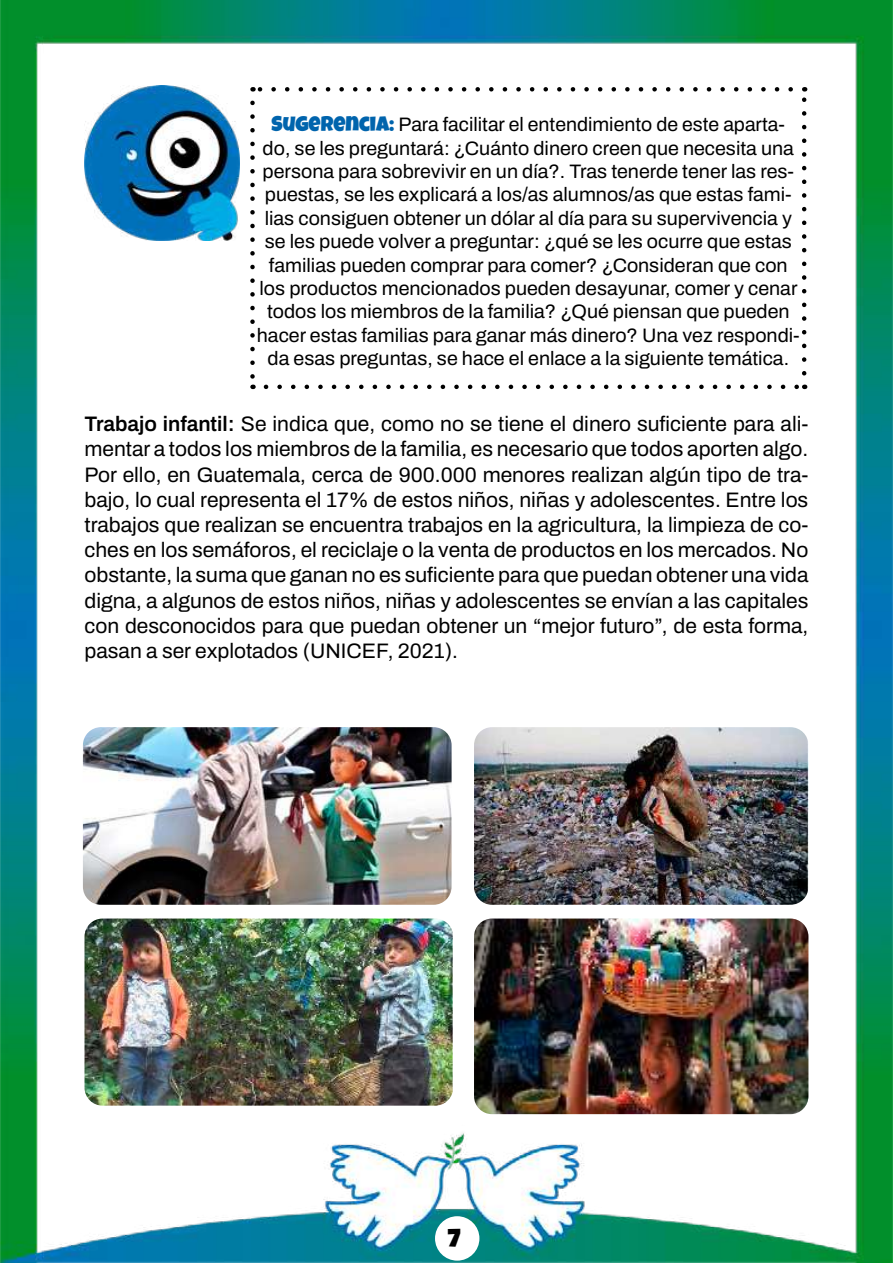
<style>
.page{position:relative;width:893px;height:1263px;background:#fff}
.page>*{position:absolute;margin:0;border:0;box-sizing:border-box;transform-origin:0 0}
.t1{font:25.5px "Luckiest Guy";color:#000}
.t2{font:600 21px/25.2px "Archivo";color:#000;text-align:justify}
.t3{font:600 19.5px/23.4px "Archivo";color:#000;text-align:center}
.s1{font-family:"Luckiest Guy";font-weight:400;font-size:21px;color:#0064ad}
.s2{font-weight:700}
</style>
<div class="page">
<img style="left:0;top:0;width:893px;height:1263px">
<div style="left:435px;top:1216px;width:44px;height:44px;background:#fff;border-radius:50%"></div>
<img style="left:85px;top:85px;width:155px;height:156px">
<img style="left:83px;top:727px;width:369px;height:178px">
<img style="left:474px;top:727px;width:334px;height:178px">
<img style="left:85px;top:918px;width:368px;height:188px">
<img style="left:474px;top:918px;width:334px;height:196px">
<svg style="left:266px;top:385px;width:531px;height:4px"></svg>
<svg style="left:259px;top:87px;width:532px;height:5px"></svg>
<svg style="left:250px;top:103px;width:5px;height:286px"></svg>
<svg style="left:802px;top:87px;width:4px;height:286px"></svg>
<p class="t3" style="left:257px;top:113px;width:544px"><span class="s1">SUGERENCIA:</span> Para facilitar el entendimiento de este aparta&shy;do, se les preguntará: ¿Cuánto dinero creen que necesita una persona para sobrevivir en un día?. Tras tenerde tener las res&shy;puestas, se les explicará a los/as alumnos/as que estas fami&shy;lias consiguen obtener un dólar al día para su supervivencia y se les puede volver a preguntar: ¿qué se les ocurre que estas familias pueden comprar para comer? ¿Consideran que con los productos mencionados pueden desayunar, comer y cenar todos los miembros de la familia? ¿Qué piensan que pueden hacer estas familias para ganar más dinero? Una vez respondi&shy;da esas preguntas, se hace el enlace a la siguiente temática.</p>
<p class="t2" style="left:85px;top:411px;width:725px"><span class="s2">Trabajo infantil:</span> Se indica que, como no se tiene el dinero suficiente para ali&shy;mentar a todos los miembros de la familia, es necesario que todos aporten algo.<br>Por ello, en Guatemala, cerca de 900.000 menores realizan algún tipo de tra&shy;bajo, lo cual representa el 17% de estos niños, niñas y adolescentes. Entre los trabajos que realizan se encuentra trabajos en la agricultura, la limpieza de co&shy;ches en los semáforos, el reciclaje o la venta de productos en los mercados. No obstante, la suma que ganan no es suficiente para que puedan obtener una vida digna, a algunos de estos niños, niñas y adolescentes se envían a las capitales con desconocidos para que puedan obtener un “mejor futuro”, de esta forma, pasan a ser explotados (UNICEF, 2021).</p>
<p class="t1" style="left:448px;top:1221px;width:14px">7</p>
</div>
